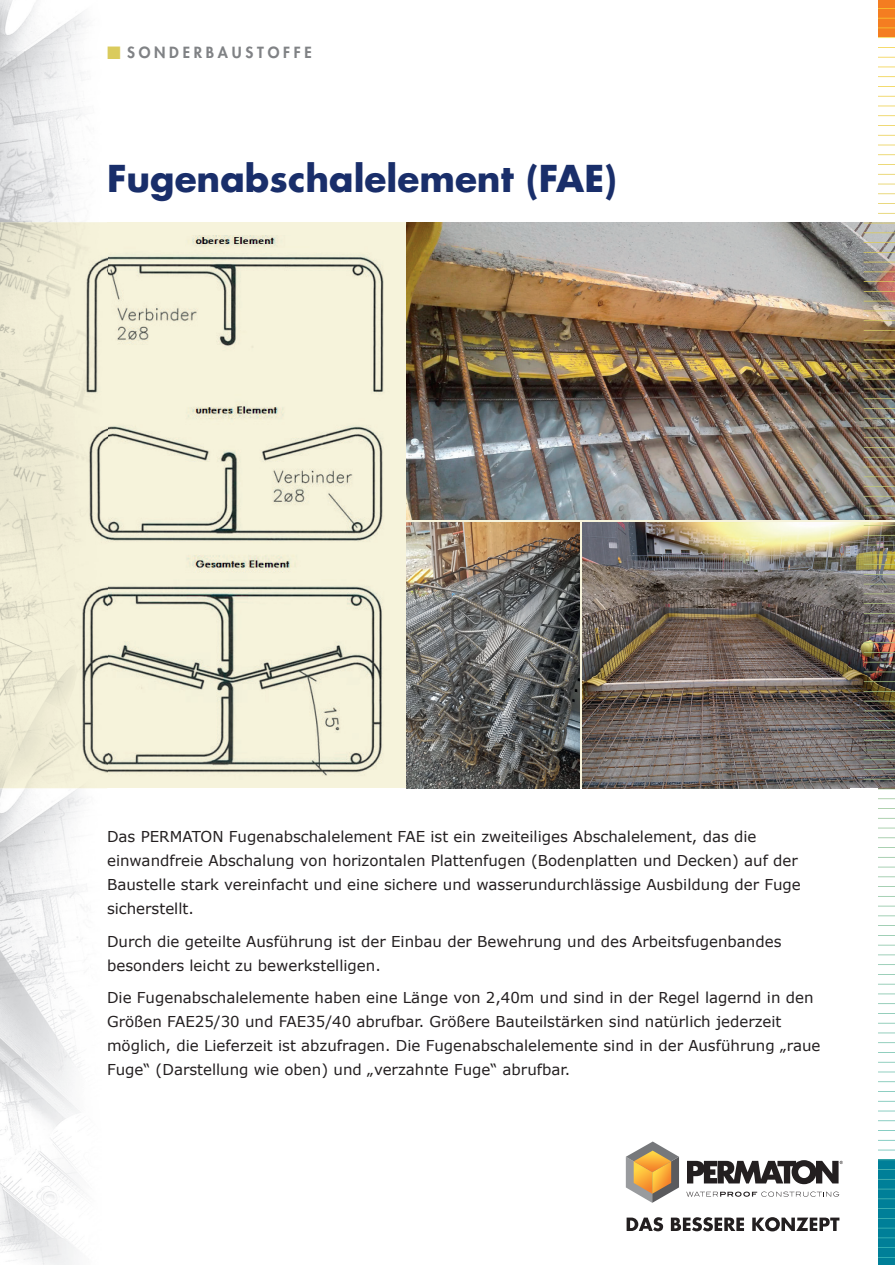
<style>
.page{position:relative;width:895px;height:1265px;background:#fff}
.page>*{position:absolute;margin:0;border:0;box-sizing:border-box;transform-origin:0 0}
.t1{font:700 36px "Futura Std";color:#192e6a}
.t2{font:15px/24px "Verdana";color:#231f20}
.t3{font:800 15px "Futura Std";letter-spacing:.25em;color:#808285}
.s1{color:#dacb5d}
</style>
<div class="page">
<div style="left:0;top:222px;width:895px;height:566px;background:#f6f3db"></div>
<svg style="left:626px;top:1141px;width:53px;height:61px"></svg>
<svg style="left:687px;top:1160px;width:156px;height:24px"></svg>
<svg style="left:686px;top:1191px;width:153px;height:5px"></svg>
<svg style="left:627px;top:1217px;width:212px;height:14px"></svg>
<img style="left:0;top:0;width:95px;height:1264px">
<img style="left:0;top:222px;width:95px;height:566px">
<img style="left:406px;top:522px;width:173px;height:266px">
<img style="left:406px;top:222px;width:458px;height:297px">
<img style="left:582px;top:522px;width:282px;height:266px">
<img style="left:76px;top:236px;width:308px;height:543px">
<img style="left:864px;top:0;width:31px;height:1265px">
<p class="t3" style="left:107px;top:43px;width:206px"><span class="s1">■</span> SONDERBAUSTOFFE</p>
<h1 class="t1" style="left:107px;top:154px;width:511px">Fugenabschalelement (FAE)</h1>
<p class="t2" style="left:107px;top:825px;width:695px">Das PERMATON Fugenabschalelement FAE ist ein zweiteiliges Abschalelement, das die einwandfreie Abschalung von horizontalen Plattenfugen (Bodenplatten und Decken) auf der Baustelle stark vereinfacht und eine sichere und wasserundurchlässige Ausbildung der Fuge sicherstellt.</p>
<p class="t2" style="left:107px;top:929px;width:676px">Durch die geteilte Ausführung ist der Einbau der Bewehrung und des Arbeitsfugenbandes besonders leicht zu bewerkstelligen.</p>
<p class="t2" style="left:107px;top:986px;width:715px">Die Fugenabschalelemente haben eine Länge von 2,40m und sind in der Regel lagernd in den Größen FAE25/30 und FAE35/40 abrufbar. Größere Bauteilstärken sind natürlich jederzeit möglich, die Lieferzeit ist abzufragen. Die Fugenabschalelemente sind in der Ausführung „raue Fuge“ (Darstellung wie oben) und „verzahnte Fuge“ abrufbar.</p>
</div>
